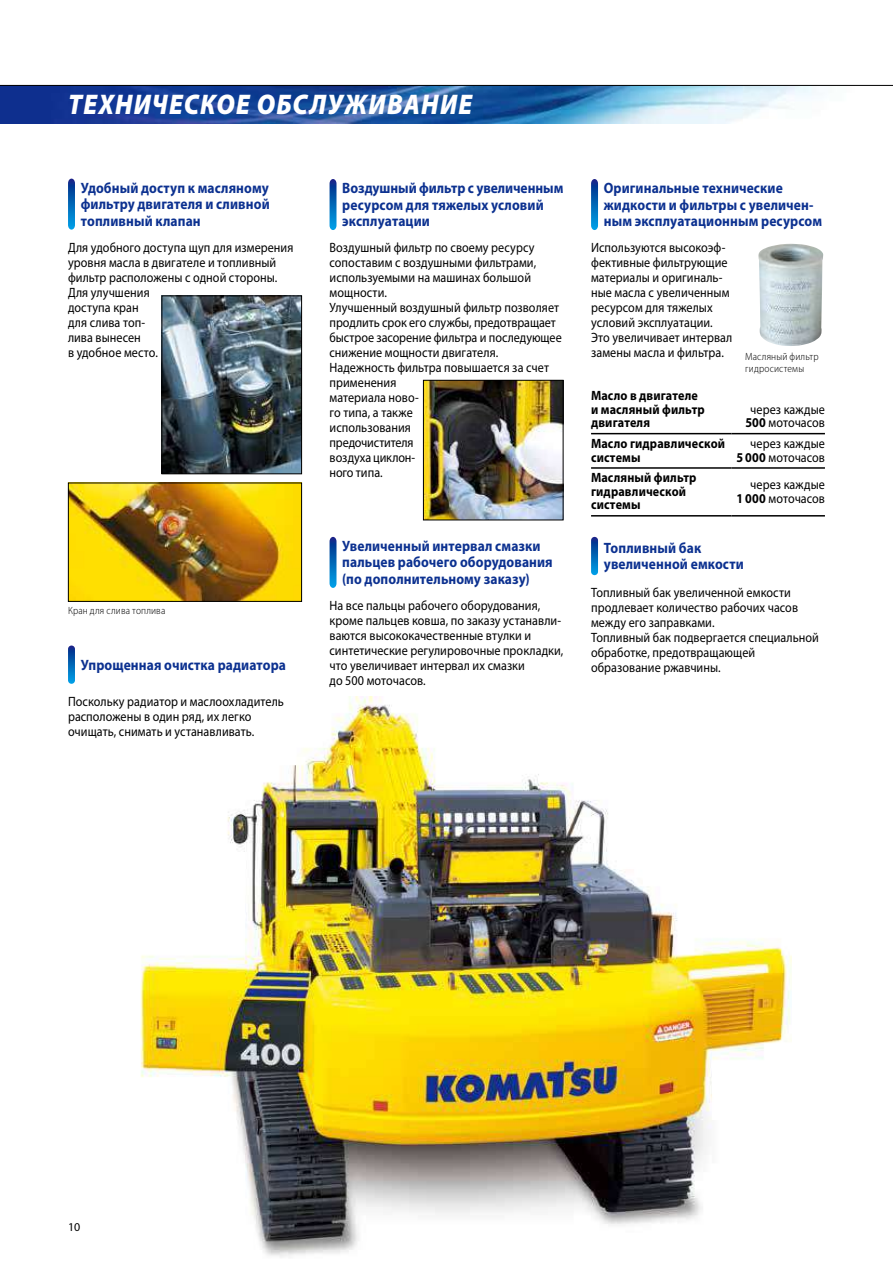
<style>
.page{position:relative;width:893px;height:1263px;background:#fff}
.page>*{position:absolute;margin:0;border:0;box-sizing:border-box;transform-origin:0 0}
.t1{font:italic 900 28.5px "Myriad Pro";letter-spacing:.045em;color:#fff;scale:.9 1}
.t2{font:700 15px/16.5px "Myriad Pro";letter-spacing:.01em;color:#0c3190;scale:.9 1}
.t3{font:13.5px/15px "Myriad Pro";letter-spacing:.005em;color:#000;scale:.9 1}
.t4{font:700 13.5px/13.5px "Myriad Pro";letter-spacing:.01em;color:#000;scale:.9 1}
.t5{font:12px "Myriad Pro";color:#000}
.t6{font:300 semi-condensed 10.5px/12px "Myriad Pro";letter-spacing:.015em;color:#000}
.s1{font-weight:700}
</style>
<div class="page">
<img style="left:0;top:86px;width:816px;height:37px">
<hr style="left:0;top:85px;width:893px;height:1px;background:#000">
<img style="left:758px;top:244px;width:65px;height:102px">
<svg style="left:68px;top:179px;width:7px;height:51px"></svg>
<svg style="left:591px;top:179px;width:7px;height:51px"></svg>
<img style="left:140px;top:697px;width:652px;height:560px">
<img style="left:164px;top:298px;width:136px;height:174px">
<div style="left:162px;top:296px;width:140px;height:178px;border:1px solid #000"></div>
<img style="left:70px;top:485px;width:230px;height:115px">
<div style="left:68px;top:483px;width:234px;height:119px;border:1px solid #000"></div>
<img style="left:425px;top:382px;width:136px;height:136px">
<div style="left:423px;top:380px;width:140px;height:140px;border:1px solid #000"></div>
<svg style="left:68px;top:645px;width:7px;height:39px"></svg>
<svg style="left:330px;top:179px;width:6px;height:51px"></svg>
<hr style="left:591px;top:433px;width:140px;height:1px;background:#000">
<hr style="left:731px;top:433px;width:94px;height:1px;background:#000">
<hr style="left:591px;top:467px;width:140px;height:2px;background:#000">
<hr style="left:731px;top:467px;width:94px;height:2px;background:#000">
<hr style="left:591px;top:515px;width:140px;height:1px;background:#000">
<hr style="left:731px;top:515px;width:94px;height:1px;background:#000">
<svg style="left:330px;top:537px;width:6px;height:51px"></svg>
<svg style="left:591px;top:537px;width:7px;height:38px"></svg>
<h1 class="t1" style="left:68px;top:88px;width:450px">ТЕХНИЧЕСКОЕ ОБСЛУЖИВАНИЕ</h1>
<p class="t2" style="left:81px;top:179px;width:211px;text-align:justify">Удобный доступ к масляному фильтру двигателя и сливной топливный клапан</p>
<p class="t2" style="left:604px;top:179px;width:244px">Оригинальные технические жидкости и фильтры с увеличен&shy;ным эксплуатационным ресурсом</p>
<p class="t2" style="left:342px;top:179px;width:247px">Воздушный фильтр с увеличенным ресурсом для тяжелых условий эксплуатации</p>
<p class="t3" style="left:330px;top:239px;width:260px">Воздушный фильтр по своему ресурсу сопоставим с воздушными фильтрами, используемыми на машинах большой мощности.<br>Улучшенный воздушный фильтр позволяет продлить срок его службы, предотвращает быстрое засорение фильтра и последующее снижение мощности двигателя.<br>Надежность фильтра повышается за счет применения<br>материала ново-<br>го типа, а также<br>использования<br>предочистителя<br>воздуха циклон-<br>ного типа.</p>
<p class="t3" style="left:591px;top:239px;width:159px">Используются высокоэф&shy;фективные фильтрующие материалы и оригиналь&shy;ные масла с увеличенным ресурсом для тяжелых условий эксплуатации.<br>Это увеличивает интервал замены масла и фильтра.</p>
<p class="t3" style="left:68px;top:239px;width:252px">Для удобного доступа щуп для измерения уровня масла в двигателе и топливный фильтр расположены с одной стороны.<br>Для улучшения<br>доступа кран<br>для слива топ-<br>лива вынесен<br>в удобное место.</p>
<p class="t6" style="left:745px;top:350px;width:75px">Масляный фильтр гидросистемы</p>
<p class="t4" style="left:591px;top:388px;width:128px">Масло в двигателе и масляный фильтр двигателя</p>
<p class="t3" style="left:745px;top:402px;width:90px;line-height:13.5px;text-align:center">через каждые<br><span class="s1">500</span> моточасов</p>
<p class="t4" style="left:591px;top:436px;width:150px">Масло гидравлической системы</p>
<p class="t3" style="left:736px;top:436px;width:100px;line-height:13.5px;text-align:right">через каждые<br><span class="s1">5 000</span> моточасов</p>
<p class="t4" style="left:591px;top:471px;width:119px">Масляный фильтр гидравлической системы</p>
<p class="t3" style="left:736px;top:478px;width:100px;line-height:13.5px;text-align:right">через каждые<br><span class="s1">1 000</span> моточасов</p>
<p class="t6" style="left:68px;top:604px;width:99px">Кран для слива топлива</p>
<p class="t2" style="left:81px;top:656px;width:230px">Упрощенная очистка радиатора</p>
<p class="t3" style="left:68px;top:693px;width:241px">Поскольку радиатор и маслоохладитель расположены в один ряд, их легко очищать, снимать и устанавливать.</p>
<p class="t2" style="left:342px;top:537px;width:235px">Увеличенный интервал смазки пальцев рабочего оборудования (по дополнительному заказу)</p>
<p class="t2" style="left:604px;top:539px;width:157px">Топливный бак увеличенной емкости</p>
<p class="t3" style="left:591px;top:585px;width:255px">Топливный бак увеличенной емкости продлевает количество рабочих часов между его заправками.<br>Топливный бак подвергается специальной обработке, предотвращающей образование ржавчины.</p>
<p class="t3" style="left:330px;top:598px;width:261px">На все пальцы рабочего оборудования, кроме пальцев ковша, по заказу устанавли&shy;ваются высококачественные втулки и синтетические регулировочные прокладки, что увеличивает интервал их смазки<br>до 500 моточасов.</p>
<p class="t5" style="left:68px;top:1219px;width:14px">10</p>
</div>
